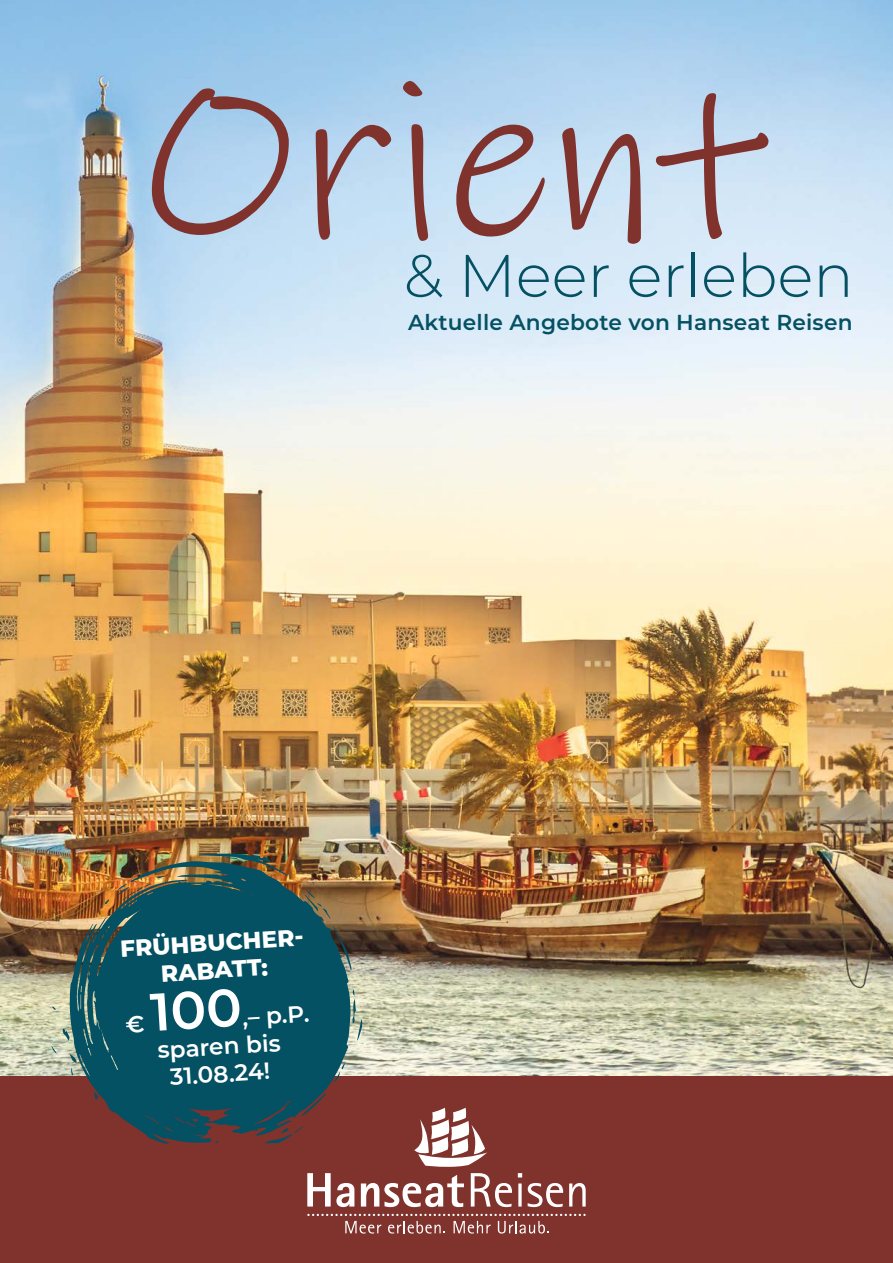
<style>
.page{position:relative;width:893px;height:1263px;background:#fff}
.page>*{position:absolute;margin:0;border:0;box-sizing:border-box;transform-origin:0 0}
.t1{font:227.85px "Ink Free";color:#80322d}
.t2{font:300 60px "Montserrat";color:#045163}
.t3{font:600 23.25px "Montserrat";color:#fff}
.t4{font:800 23.25px/27.6px "Montserrat";color:#fff;text-align:center}
.t5{font:600 21.75px "Montserrat";letter-spacing:.01em;color:#045163}
</style>
<div class="page">
<div style="left:0;top:1076px;width:893px;height:187px;background:#80322d"></div>
<svg style="left:307px;top:1173px;width:47px;height:34px"></svg>
<svg style="left:361px;top:1175px;width:103px;height:32px"></svg>
<svg style="left:471px;top:1173px;width:41px;height:34px"></svg>
<svg style="left:518px;top:1183px;width:4px;height:23px"></svg>
<svg style="left:518px;top:1173px;width:4px;height:4px"></svg>
<svg style="left:528px;top:1183px;width:35px;height:24px"></svg>
<svg style="left:569px;top:1183px;width:17px;height:23px"></svg>
<svg style="left:414px;top:1107px;width:73px;height:60px"></svg>
<svg style="left:307px;top:1214px;width:279px;height:19px"></svg>
<img style="left:0;top:0;width:893px;height:1076px">
<img style="left:70px;top:860px;width:281px;height:283px">
<svg style="left:333px;top:926px;width:18px;height:43px"></svg>
<svg style="left:302px;top:1093px;width:24px;height:22px"></svg>
<svg style="left:265px;top:1128px;width:27px;height:15px"></svg>
<svg style="left:94px;top:1092px;width:5px;height:8px"></svg>
<svg style="left:105px;top:899px;width:4px;height:5px"></svg>
<svg style="left:157px;top:876px;width:7px;height:2px"></svg>
<img style="left:199px;top:854px;width:88px;height:22px">
<svg style="left:294px;top:1127px;width:9px;height:6px"></svg>
<svg style="left:52px;top:1006px;width:4px;height:4px"></svg>
<svg style="left:334px;top:1063px;width:11px;height:19px"></svg>
<svg style="left:352px;top:990px;width:10px;height:50px"></svg>
<svg style="left:52px;top:1029px;width:25px;height:46px"></svg>
<svg style="left:305px;top:889px;width:26px;height:29px"></svg>
<svg style="left:118px;top:883px;width:33px;height:17px"></svg>
<svg style="left:278px;top:1069px;width:18px;height:18px"></svg>
<svg style="left:137px;top:907px;width:6px;height:5px"></svg>
<div style="left:97px;top:886px;width:224px;height:224px;background:#035163;border-radius:50%"></div>
<h1 class="t1" style="left:138px;top:15px;width:632px">Orient</h1>
<h2 class="t2" style="left:404px;top:235px;width:451px">&amp; Meer erleben</h2>
<p class="t5" style="left:408px;top:307px;width:446px">Aktuelle Angebote von Hanseat Reisen</p>
<p class="t4" style="left:119px;top:934px;width:188px;rotate:-4deg">FRÜHBUCHER-<br>RABATT:</p>
<p class="t3" style="left:241px;top:1001px;width:69px;rotate:-4deg">,– p.P.</p>
<p class="t3" style="left:157px;top:1034px;width:125px;rotate:-4deg">sparen bis</p>
<p class="t3" style="left:169px;top:1061px;width:102px;rotate:-4deg">31.08.24!</p>
</div>
